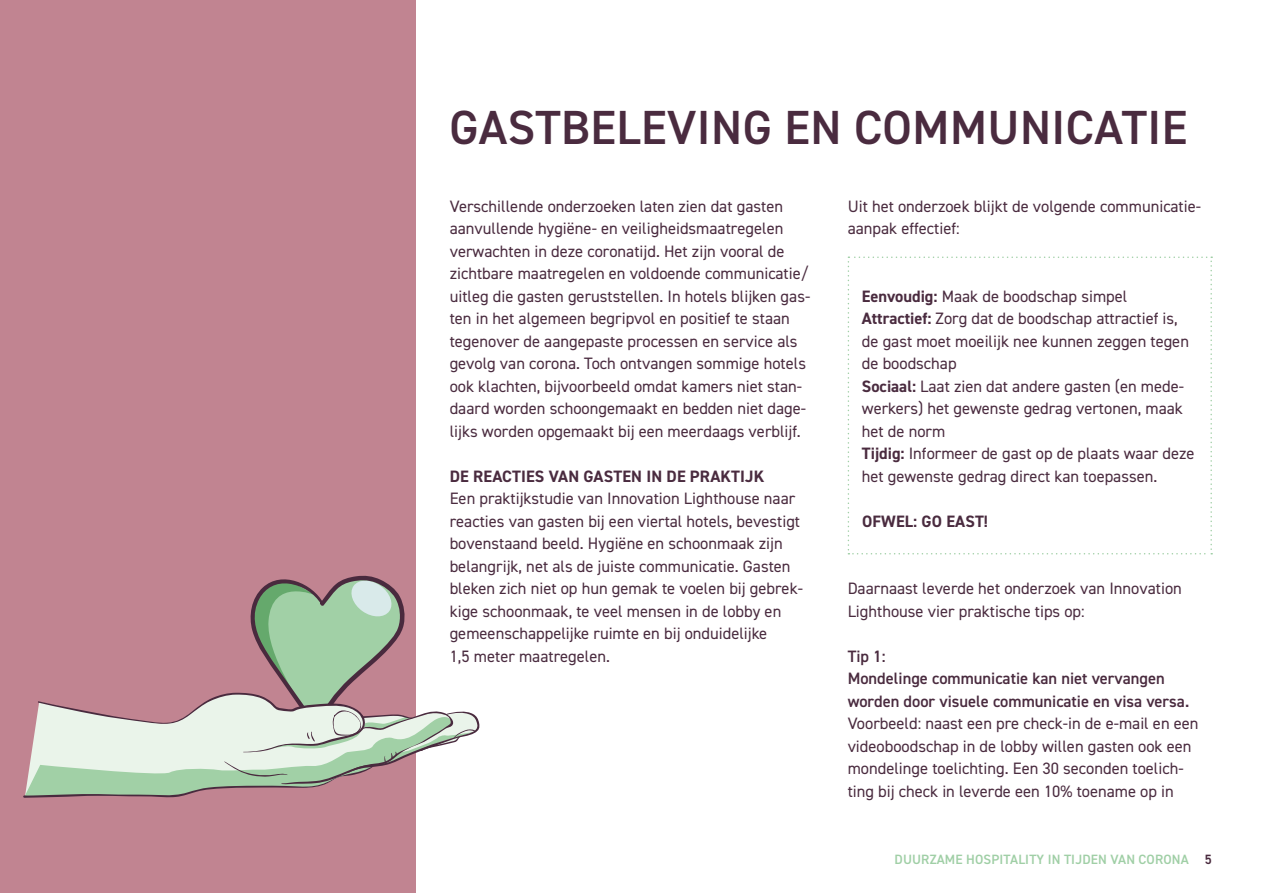
<style>
.page{position:relative;width:1263px;height:893px;background:#fff}
.page>*{position:absolute;margin:0;border:0;box-sizing:border-box;transform-origin:0 0}
.t1{font:600 48px "DIN2014";letter-spacing:.01em;color:#4a2b3f}
.t2{font:16.5px/22.5px "DIN2014";color:#4a2b3f}
.t3{font:600 16.5px/22.5px "DIN2014";color:#4a2b3f}
.t4{font:700 16.5px "DIN2014";letter-spacing:.01em;color:#4a2b3f}
.t5{font:600 13.5px "DIN2014";letter-spacing:.01em;color:#a0cfa6}
.s1{font-weight:700}
.s2{color:#4a2b3f}
</style>
<div class="page">
<div style="left:0;top:0;width:415px;height:893px;background:#c18491"></div>
<svg style="left:23px;top:570px;width:457px;height:228px"></svg>
<svg style="left:848px;top:257px;width:364px;height:297px"></svg>
<h1 class="t1" style="left:450px;top:96px;width:739px">GASTBELEVING EN COMMUNICATIE</h1>
<p class="t2" style="left:450px;top:194px;width:362px">Verschillende onderzoeken laten zien dat gasten aanvullende hygiëne- en veiligheidsmaatregelen verwachten in deze coronatijd. Het zijn vooral de zichtbare maatregelen en voldoende communicatie/ uitleg die gasten geruststellen. In hotels blijken gas&shy;ten in het algemeen begripvol en positief te staan tegenover de aangepaste processen en service als gevolg van corona. Toch ontvangen sommige hotels ook klachten, bijvoorbeeld omdat kamers niet stan&shy;daard worden schoongemaakt en bedden niet dage&shy;lijks worden opgemaakt bij een meerdaags verblijf.</p>
<p class="t4" style="left:450px;top:465px;width:316px">DE REACTIES VAN GASTEN IN DE PRAKTIJK</p>
<p class="t2" style="left:450px;top:487px;width:355px">Een praktijkstudie van Innovation Lighthouse naar reacties van gasten bij een viertal hotels, bevestigt bovenstaand beeld. Hygiëne en schoonmaak zijn belangrijk, net als de juiste communicatie. Gasten bleken zich niet op hun gemak te voelen bij gebrek&shy;kige schoonmaak, te veel mensen in de lobby en gemeenschappelijke ruimte en bij onduidelijke<br>1,5 meter maatregelen.</p>
<p class="t2" style="left:848px;top:194px;width:355px">Uit het onderzoek blijkt de volgende communicatie&shy;aanpak effectief:</p>
<p class="t2" style="left:862px;top:284px;width:334px"><span class="s1">Eenvoudig:</span> Maak de boodschap simpel <span class="s1">Attractief:</span> Zorg dat de boodschap attractief is, de gast moet moeilijk nee kunnen zeggen tegen de boodschap<br><span class="s1">Sociaal:</span> Laat zien dat andere gasten (en mede&shy;werkers) het gewenste gedrag vertonen, maak het de norm<br><span class="s1">Tijdig:</span> Informeer de gast op de plaats waar deze het gewenste gedrag direct kan toepassen.</p>
<p class="t4" style="left:862px;top:510px;width:128px">OFWEL: GO EAST!</p>
<p class="t2" style="left:848px;top:577px;width:336px">Daarnaast leverde het onderzoek van Innovation<br>Lighthouse vier praktische tips op:</p>
<p class="t3" style="left:848px;top:644px;width:343px">Tip 1:<br>Mondelinge communicatie kan niet vervangen worden door visuele communicatie en visa versa.</p>
<p class="t2" style="left:848px;top:712px;width:352px">Voorbeeld: naast een pre check-in de e-mail en een videoboodschap in de lobby willen gasten ook een mondelinge toelichting. Een 30 seconden toelich&shy;ting bij check in leverde een 10% toename op in</p>
<p class="t5" style="left:894px;top:851px;width:319px">DUURZAME HOSPITALITY IN TIJDEN VAN CORONA <span class="s2">5</span></p>
</div>
